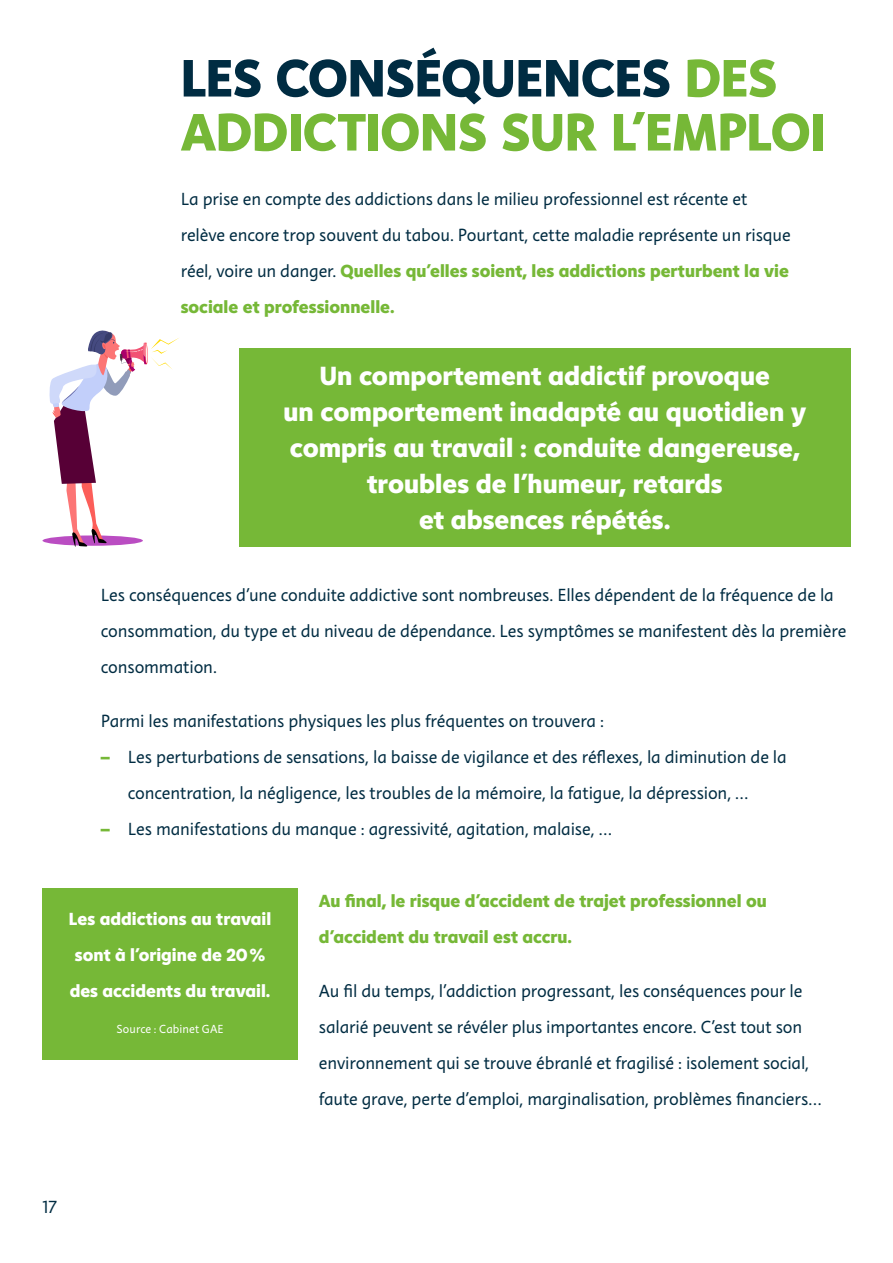
<style>
.page{position:relative;width:893px;height:1263px;background:#fff}
.page>*{position:absolute;margin:0;border:0;box-sizing:border-box;transform-origin:0 0}
.Section_-H1{font:800 54px/54px "Instant 5";letter-spacing:-.005em;color:#76b837}
.t1{font:800 27px/36px "Instant 5";color:#fff;text-align:center}
.t2{font:18px/36px "Instant 3";letter-spacing:-.005em;color:#002c42}
.t3{font:800 18px/36px "Instant 5";color:#76b837}
.t4{font:800 18px/36px "Instant 5";color:#fff}
.t5{font:12px "Instant 3";letter-spacing:.01em;color:#fff}
.s1{color:#002c42}
.s2{font-family:"Instant 5";font-weight:800;color:#76b837}
</style>
<div class="page">
<div style="left:239px;top:349px;width:611px;height:198px;background:#76b837"></div>
<div style="left:43px;top:889px;width:255px;height:171px;background:#76b837"></div>
<svg style="left:43px;top:535px;width:100px;height:11px"></svg>
<svg style="left:49px;top:330px;width:130px;height:217px"></svg>
<h1 class="Section_-H1" style="left:181px;top:50px;width:646px"><span class="s1">LES CONSÉQUENCES</span> DES<br>ADDICTIONS SUR L'EMPLOI</h1>
<p class="t2" style="left:181px;top:181px;width:611px">La prise en compte des addictions dans le milieu professionnel est récente et relève encore trop souvent du tabou. Pourtant, cette maladie représente un risque réel, voire un danger. <span class="s2">Quelles qu’elles soient, les addictions perturbent la vie sociale et professionnelle.</span></p>
<p class="t1" style="left:284px;top:357px;width:524px">Un comportement addictif provoque<br>un comportement inadapté au quotidien y compris au travail : conduite dangereuse, troubles de l’humeur, retards<br>et absences répétés.</p>
<p class="t2" style="left:101px;top:577px;width:747px">Les conséquences d’une conduite addictive sont nombreuses. Elles dépendent de la fréquence de la consommation, du type et du niveau de dépendance. Les symptômes se manifestent dès la première consommation.</p>
<p class="t2" style="left:101px;top:703px;width:505px">Parmi les manifestations physiques les plus fréquentes on trouvera :</p>
<p class="t2" style="left:128px;top:739px;width:660px;text-indent:-27px"><span class="s2">–</span> Les perturbations de sensations, la baisse de vigilance et des réflexes, la diminution de la concentration, la négligence, les troubles de la mémoire, la fatigue, la dépression, …</p>
<p class="t2" style="left:101px;top:811px;width:512px"><span class="s2">–</span> Les manifestations du manque : agressivité, agitation, malaise, …</p>
<p class="t4" style="left:69px;top:900px;width:204px">Les addictions au travail sont à l’origine de 20 % des accidents du travail.</p>
<p class="t5" style="left:117px;top:1021px;width:109px">Source : Cabinet GAE</p>
<p class="t3" style="left:319px;top:882px;width:449px">Au final, le risque d’accident de trajet professionnel ou d’accident du travail est accru.</p>
<p class="t2" style="left:319px;top:973px;width:504px">Au fil du temps, l’addiction progressant, les conséquences pour le salarié peuvent se révéler plus importantes encore. C’est tout son environnement qui se trouve ébranlé et fragilisé : isolement social, faute grave, perte d’emploi, marginalisation, problèmes financiers…</p>
<p class="t2" style="left:43px;top:1189px;width:16px">17</p>
</div>
